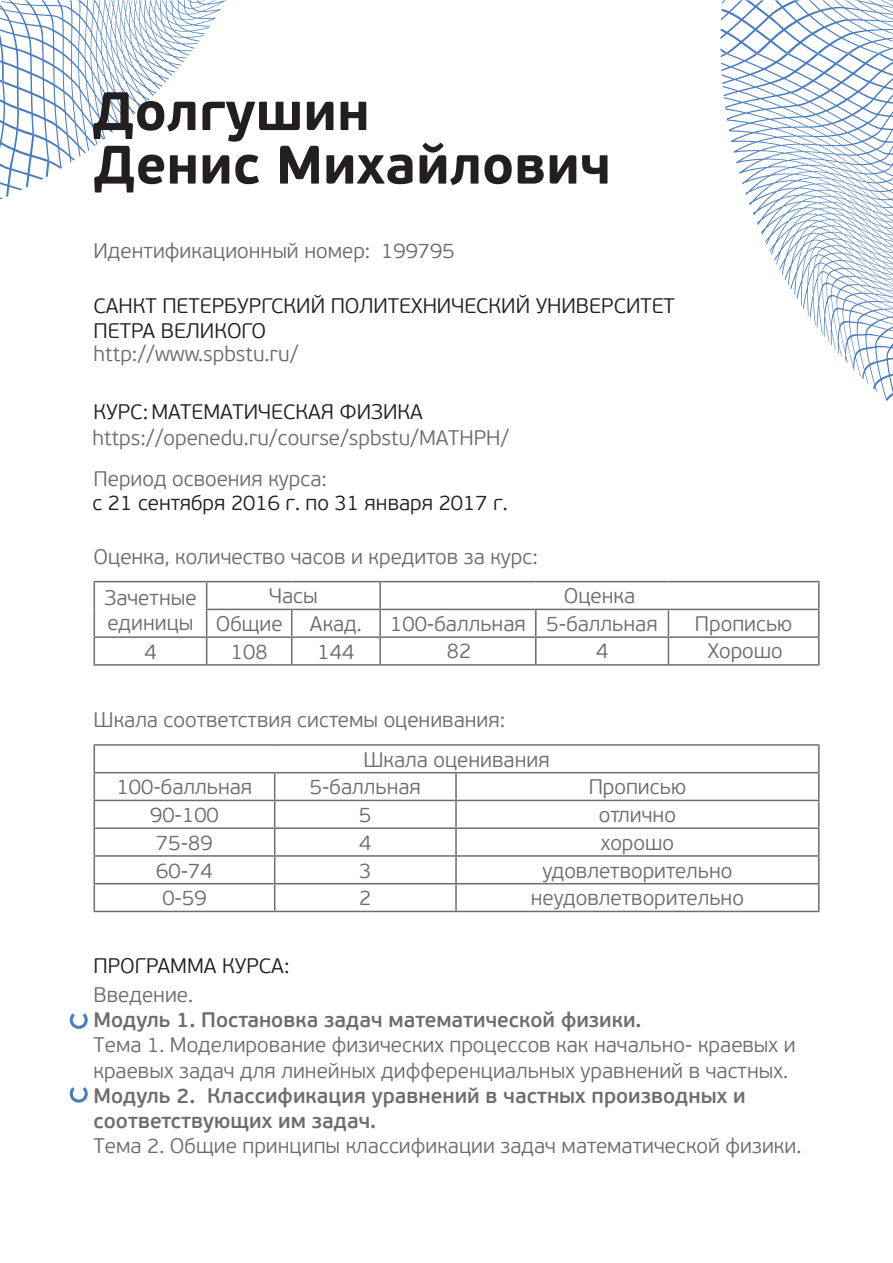
<style>
.page{position:relative;width:893px;height:1263px;background:#fff}
.page>*{position:absolute;margin:0;border:0;box-sizing:border-box;transform-origin:0 0}
.t1{font:700 54px "PF Beau Sans Pro";color:#231f20}
.t2{font:300 21px/25.2px "PF Beau Sans Pro";color:#6c6d70}
.t3{font:300 21px/25.3px "PF Beau Sans Pro";color:#231f20}
.t4{font:600 21px/25.2px "PF Beau Sans Pro";color:#6c6d70}
</style>
<div class="page">
<svg style="left:720px;top:0;width:173px;height:54px"></svg>
<svg style="left:720px;top:54px;width:173px;height:348px"></svg>
<svg style="left:0;top:0;width:226px;height:199px"></svg>
<svg style="left:70px;top:1013px;width:18px;height:16px"></svg>
<svg style="left:70px;top:1087px;width:18px;height:16px"></svg>
<hr style="left:94px;top:581px;width:113px;height:1px;background:#6c6d70">
<hr style="left:207px;top:581px;width:85px;height:1px;background:#6c6d70">
<hr style="left:292px;top:581px;width:88px;height:1px;background:#6c6d70">
<hr style="left:380px;top:581px;width:156px;height:1px;background:#6c6d70">
<hr style="left:379px;top:582px;width:2px;height:27px;background:#6c6d70">
<hr style="left:536px;top:581px;width:132px;height:1px;background:#6c6d70">
<hr style="left:668px;top:581px;width:151px;height:1px;background:#6c6d70">
<hr style="left:206px;top:609px;width:86px;height:1px;background:#6c6d70">
<hr style="left:292px;top:609px;width:88px;height:1px;background:#6c6d70">
<hr style="left:380px;top:609px;width:156px;height:1px;background:#6c6d70">
<hr style="left:379px;top:610px;width:2px;height:26px;background:#6c6d70">
<hr style="left:536px;top:609px;width:132px;height:1px;background:#6c6d70">
<hr style="left:668px;top:609px;width:151px;height:1px;background:#6c6d70">
<hr style="left:94px;top:636px;width:113px;height:2px;background:#6c6d70">
<svg style="left:94px;top:582px;width:1px;height:82px"></svg>
<hr style="left:207px;top:636px;width:85px;height:2px;background:#6c6d70">
<svg style="left:206px;top:582px;width:1px;height:82px"></svg>
<hr style="left:292px;top:636px;width:88px;height:2px;background:#6c6d70">
<svg style="left:291px;top:610px;width:1px;height:54px"></svg>
<hr style="left:380px;top:636px;width:156px;height:2px;background:#6c6d70">
<hr style="left:379px;top:638px;width:2px;height:26px;background:#6c6d70">
<hr style="left:536px;top:636px;width:132px;height:2px;background:#6c6d70">
<svg style="left:535px;top:610px;width:1px;height:54px"></svg>
<hr style="left:668px;top:636px;width:151px;height:2px;background:#6c6d70">
<svg style="left:668px;top:610px;width:1px;height:54px"></svg>
<svg style="left:818px;top:582px;width:1px;height:82px"></svg>
<hr style="left:94px;top:664px;width:113px;height:2px;background:#6c6d70">
<hr style="left:207px;top:664px;width:85px;height:2px;background:#6c6d70">
<hr style="left:292px;top:664px;width:88px;height:2px;background:#6c6d70">
<hr style="left:380px;top:664px;width:156px;height:2px;background:#6c6d70">
<hr style="left:536px;top:664px;width:132px;height:2px;background:#6c6d70">
<hr style="left:668px;top:664px;width:151px;height:2px;background:#6c6d70">
<hr style="left:94px;top:744px;width:181px;height:2px;background:#6c6d70">
<hr style="left:275px;top:744px;width:181px;height:2px;background:#6c6d70">
<hr style="left:456px;top:744px;width:363px;height:2px;background:#6c6d70">
<hr style="left:94px;top:772px;width:181px;height:1px;background:#6c6d70">
<hr style="left:275px;top:772px;width:181px;height:1px;background:#6c6d70">
<hr style="left:456px;top:772px;width:363px;height:1px;background:#6c6d70">
<hr style="left:455px;top:773px;width:2px;height:27px;background:#6c6d70">
<hr style="left:94px;top:800px;width:181px;height:1px;background:#6c6d70">
<hr style="left:275px;top:800px;width:181px;height:1px;background:#6c6d70">
<hr style="left:456px;top:800px;width:363px;height:1px;background:#6c6d70">
<hr style="left:455px;top:801px;width:2px;height:26px;background:#6c6d70">
<hr style="left:94px;top:827px;width:181px;height:2px;background:#6c6d70">
<hr style="left:275px;top:827px;width:181px;height:2px;background:#6c6d70">
<hr style="left:456px;top:827px;width:363px;height:2px;background:#6c6d70">
<hr style="left:455px;top:829px;width:2px;height:26px;background:#6c6d70">
<hr style="left:94px;top:855px;width:181px;height:2px;background:#6c6d70">
<hr style="left:275px;top:855px;width:181px;height:2px;background:#6c6d70">
<hr style="left:456px;top:855px;width:363px;height:2px;background:#6c6d70">
<hr style="left:455px;top:857px;width:2px;height:26px;background:#6c6d70">
<hr style="left:94px;top:883px;width:181px;height:1px;background:#6c6d70">
<svg style="left:94px;top:746px;width:1px;height:165px"></svg>
<hr style="left:275px;top:883px;width:181px;height:1px;background:#6c6d70">
<svg style="left:274px;top:773px;width:1px;height:138px"></svg>
<hr style="left:456px;top:883px;width:363px;height:1px;background:#6c6d70">
<hr style="left:455px;top:884px;width:2px;height:27px;background:#6c6d70">
<svg style="left:818px;top:746px;width:1px;height:165px"></svg>
<hr style="left:94px;top:911px;width:181px;height:1px;background:#6c6d70">
<hr style="left:275px;top:911px;width:181px;height:1px;background:#6c6d70">
<hr style="left:456px;top:911px;width:363px;height:1px;background:#6c6d70">
<h1 class="t1" style="left:92px;top:78px;width:279px">Долгушин</h1>
<h1 class="t1" style="left:94px;top:131px;width:519px">Денис Михайлович</h1>
<p class="t2" style="left:94px;top:238px;width:278px">Идентификационный номер:</p>
<p class="t3" style="left:94px;top:293px;width:583px">САНКТ ПЕТЕРБУРГСКИЙ ПОЛИТЕХНИЧЕСКИЙ УНИВЕРСИТЕТ<br>ПЕТРА ВЕЛИКОГО</p>
<p class="t2" style="left:94px;top:342px;width:206px">http://www.spbstu.ru/</p>
<p class="t3" style="left:94px;top:399px;width:331px">КУРС:МАТЕМАТИЧЕСКАЯ ФИЗИКА</p>
<p class="t2" style="left:381px;top:238px;width:75px">199795</p>
<p class="t2" style="left:92px;top:426px;width:418px">https://openedu.ru/course/spbstu/MATHPH/</p>
<p class="t2" style="left:94px;top:466px;width:235px">Период освоения курса:</p>
<p class="t3" style="left:92px;top:490px;width:417px">с 21 сентября 2016 г. по 31 января 2017 г.</p>
<p class="t2" style="left:94px;top:545px;width:446px">Оценка, количество часов и кредитов за курс:</p>
<p class="t2" style="left:104px;top:585px;width:94px">Зачетные единицы</p>
<p class="t2" style="left:269px;top:584px;width:50px">Часы</p>
<p class="t2" style="left:564px;top:584px;width:73px">Оценка</p>
<p class="t2" style="left:216px;top:612px;width:69px">Общие</p>
<p class="t2" style="left:310px;top:612px;width:53px">Акад.</p>
<p class="t2" style="left:390px;top:612px;width:269px">100-балльная 5-балльная</p>
<p class="t2" style="left:695px;top:612px;width:99px">Прописью</p>
<p class="t2" style="left:144px;top:639px;width:14px">4</p>
<p class="t2" style="left:231px;top:639px;width:38px">108</p>
<p class="t2" style="left:318px;top:639px;width:38px">144</p>
<p class="t2" style="left:447px;top:639px;width:26px">82</p>
<p class="t2" style="left:596px;top:639px;width:14px">4</p>
<p class="t2" style="left:708px;top:639px;width:77px">Хорошо</p>
<p class="t2" style="left:94px;top:707px;width:413px">Шкала соответствия системы оценивания:</p>
<p class="t2" style="left:363px;top:747px;width:188px">Шкала оценивания</p>
<p class="t2" style="left:117px;top:775px;width:137px">100-балльная</p>
<p class="t2" style="left:310px;top:775px;width:113px">5-балльная</p>
<p class="t2" style="left:589px;top:775px;width:99px">Прописью</p>
<p class="t2" style="left:150px;top:803px;width:70px">90-100</p>
<p class="t2" style="left:359px;top:803px;width:14px">5</p>
<p class="t2" style="left:599px;top:803px;width:79px">отлично</p>
<p class="t2" style="left:156px;top:830px;width:58px">75-89</p>
<p class="t2" style="left:359px;top:830px;width:14px">4</p>
<p class="t2" style="left:601px;top:830px;width:75px">хорошо</p>
<p class="t2" style="left:156px;top:858px;width:58px">60-74</p>
<p class="t2" style="left:359px;top:858px;width:14px">3</p>
<p class="t2" style="left:542px;top:858px;width:192px">удовлетворительно</p>
<p class="t2" style="left:162px;top:886px;width:46px">0-59</p>
<p class="t2" style="left:359px;top:886px;width:14px">2</p>
<p class="t2" style="left:531px;top:886px;width:215px">неудовлетворительно</p>
<p class="t3" style="left:94px;top:953px;width:197px">ПРОГРАММА КУРСА:</p>
<p class="t2" style="left:94px;top:982px;width:101px">Введение.</p>
<p class="t4" style="left:94px;top:1008px;width:550px">Модуль 1. Постановка задач математической физики.</p>
<p class="t2" style="left:94px;top:1033px;width:703px">Тема 1. Моделирование физических процессов как начально- краевых и краевых задач для линейных дифференциальных уравнений в частных.</p>
<p class="t4" style="left:94px;top:1083px;width:653px">Модуль 2. Классификация уравнений в частных производных и соответствующих им задач.</p>
<p class="t2" style="left:94px;top:1134px;width:709px">Тема 2. Общие принципы классификации задач математической физики.</p>
</div>
